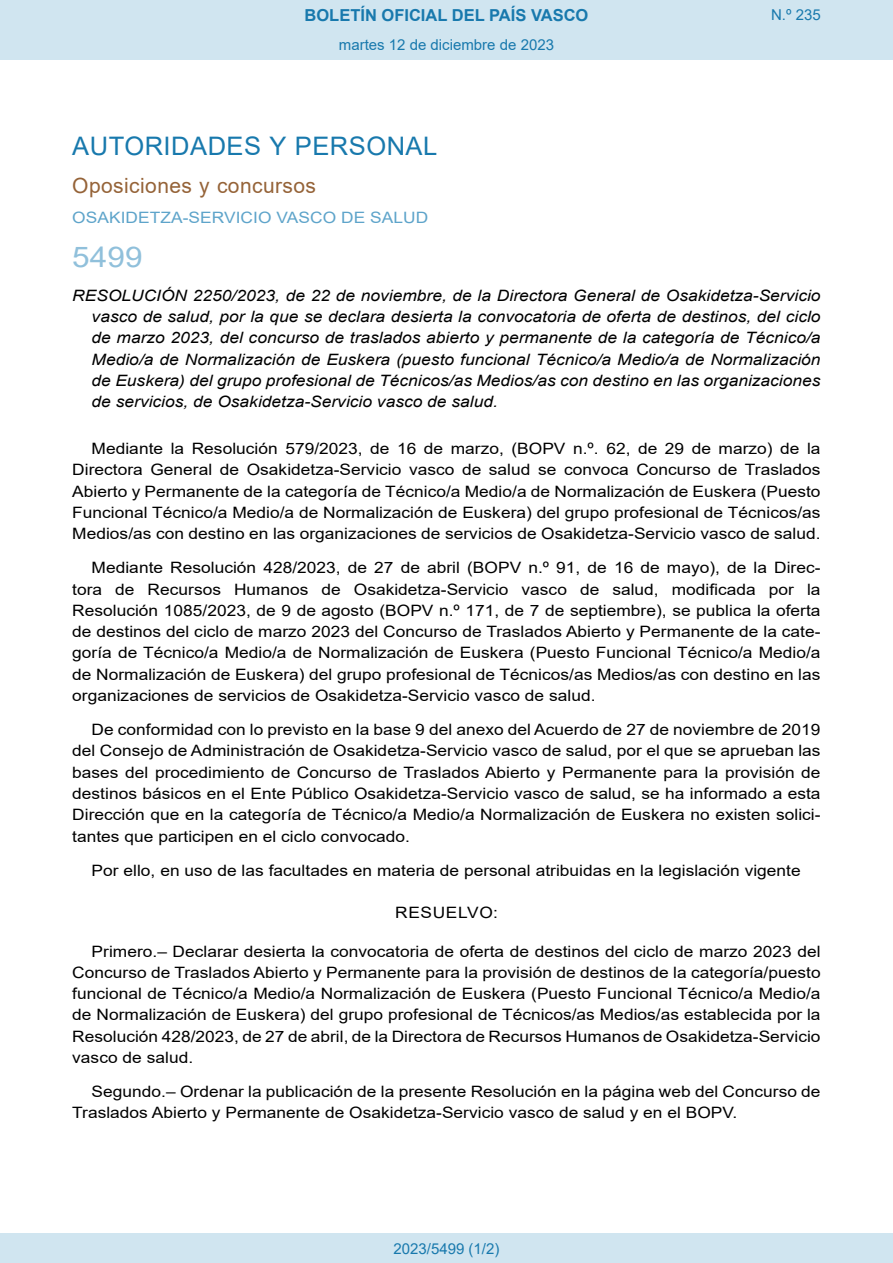
<style>
.page{position:relative;width:893px;height:1263px;background:#fff}
.page>*{position:absolute;margin:0;border:0;box-sizing:border-box;transform-origin:0 0}
.BOPVOrden{font:28.5px "Arial";color:#90c0db;scale:1.11 1}
.BOPVSeccion{font:25.5px "Arial";letter-spacing:.02em;color:#1879ad}
.BOPVSubseccion{font:21px "Arial";letter-spacing:.02em;color:#956338}
.t1{font:700 16.5px "Arial";color:#1879ad}
.BOPVDetalle{font:15.6px/21.3px "Arial";color:#000;text-align:justify;scale:1.11 1}
.BOPVTitulo{font:italic 15.6px/21.3px "Arial";color:#000;text-align:justify;scale:1.11 1}
.BOPVOrganismo{font:15.6px "Arial";letter-spacing:.005em;color:#5ea4ca;scale:1.11 1}
.BOPVClave{font:15.6px "Arial";letter-spacing:.035em;color:#000;scale:1.11 1}
.Paginacion_Centro{font:15px "Arial";color:#1879ad}
</style>
<div class="page">
<div style="left:0;top:0;width:893px;height:60px;background:#d0e5f0"></div>
<div style="left:0;top:1233px;width:893px;height:30px;background:#d0e5f0"></div>
<p class="t1" style="left:305px;top:3px;width:285px">BOLETÍN OFICIAL DEL PAÍS VASCO</p>
<p class="Paginacion_Centro" style="left:339px;top:35px;width:217px">martes 12 de diciembre de 2023</p>
<p class="Paginacion_Centro" style="left:771px;top:5px;width:51px">N.º 235</p>
<p class="BOPVSeccion" style="left:72px;top:128px;width:366px">AUTORIDADES Y PERSONAL</p>
<p class="BOPVSubseccion" style="left:72px;top:171px;width:245px">Oposiciones y concursos</p>
<p class="BOPVOrganismo" style="left:72px;top:207px;width:322px">OSAKIDETZA-SERVICIO VASCO DE SALUD</p>
<p class="BOPVOrden" style="left:72px;top:237px;width:65px">5499</p>
<p class="BOPVTitulo" style="left:92px;top:285px;width:658px;text-indent:-19px">RESOLUCIÓN 2250/2023, de 22 de noviembre, de la Directora General de Osakidetza-Servicio vasco de salud, por la que se declara desierta la convocatoria de oferta de destinos, del ciclo de marzo 2023, del concurso de traslados abierto y permanente de la categoría de Técnico/a Medio/a de Normalización de Euskera (puesto funcional Técnico/a Medio/a de Normalización de Euskera) del grupo profesional de Técnicos/as Medios/as con destino en las organizaciones de servicios, de Osakidetza-Servicio vasco de salud.</p>
<p class="BOPVDetalle" style="left:72px;top:438px;width:676px;text-indent:19px">Mediante la Resolución 579/2023, de 16 de marzo, (BOPV n.º. 62, de 29 de marzo) de la Directora General de Osakidetza-Servicio vasco de salud se convoca Concurso de Traslados Abierto y Permanente de la categoría de Técnico/a Medio/a de Normalización de Euskera (Puesto Funcional Técnico/a Medio/a de Normalización de Euskera) del grupo profesional de Técnicos/as Medios/as con destino en las organizaciones de servicios de Osakidetza-Servicio vasco de salud.</p>
<p class="BOPVDetalle" style="left:72px;top:557px;width:676px;text-indent:19px">Mediante Resolución 428/2023, de 27 de abril (BOPV n.º 91, de 16 de mayo), de la Direc&shy;tora de Recursos Humanos de Osakidetza-Servicio vasco de salud, modificada por la Resolución 1085/2023, de 9 de agosto (BOPV n.º 171, de 7 de septiembre), se publica la oferta de destinos del ciclo de marzo 2023 del Concurso de Traslados Abierto y Permanente de la cate&shy;goría de Técnico/a Medio/a de Normalización de Euskera (Puesto Funcional Técnico/a Medio/a de Normalización de Euskera) del grupo profesional de Técnicos/as Medios/as con destino en las organizaciones de servicios de Osakidetza-Servicio vasco de salud.</p>
<p class="BOPVDetalle" style="left:72px;top:719px;width:676px;text-indent:19px">De conformidad con lo previsto en la base 9 del anexo del Acuerdo de 27 de noviembre de 2019 del Consejo de Administración de Osakidetza-Servicio vasco de salud, por el que se aprueban las bases del procedimiento de Concurso de Traslados Abierto y Permanente para la provisión de destinos básicos en el Ente Público Osakidetza-Servicio vasco de salud, se ha informado a esta Dirección que en la categoría de Técnico/a Medio/a Normalización de Euskera no existen solici&shy;tantes que participen en el ciclo convocado.</p>
<p class="BOPVDetalle" style="left:92px;top:859px;width:640px">Por ello, en uso de las facultades en materia de personal atribuidas en la legislación vigente</p>
<p class="BOPVClave" style="left:395px;top:902px;width:94px">RESUELVO:</p>
<p class="BOPVDetalle" style="left:72px;top:940px;width:676px;text-indent:19px">Primero.– Declarar desierta la convocatoria de oferta de destinos del ciclo de marzo 2023 del Concurso de Traslados Abierto y Permanente para la provisión de destinos de la categoría/puesto funcional de Técnico/a Medio/a Normalización de Euskera (Puesto Funcional Técnico/a Medio/a de Normalización de Euskera) del grupo profesional de Técnicos/as Medios/as establecida por la Resolución 428/2023, de 27 de abril, de la Directora de Recursos Humanos de Osakidetza-Servicio vasco de salud.</p>
<p class="BOPVDetalle" style="left:72px;top:1081px;width:676px;text-indent:19px">Segundo.– Ordenar la publicación de la presente Resolución en la página web del Concurso de<br>Traslados Abierto y Permanente de Osakidetza-Servicio vasco de salud y en el BOPV.</p>
<p class="Paginacion_Centro" style="left:393px;top:1238px;width:107px">2023/5499 (1/2)</p>
</div>
